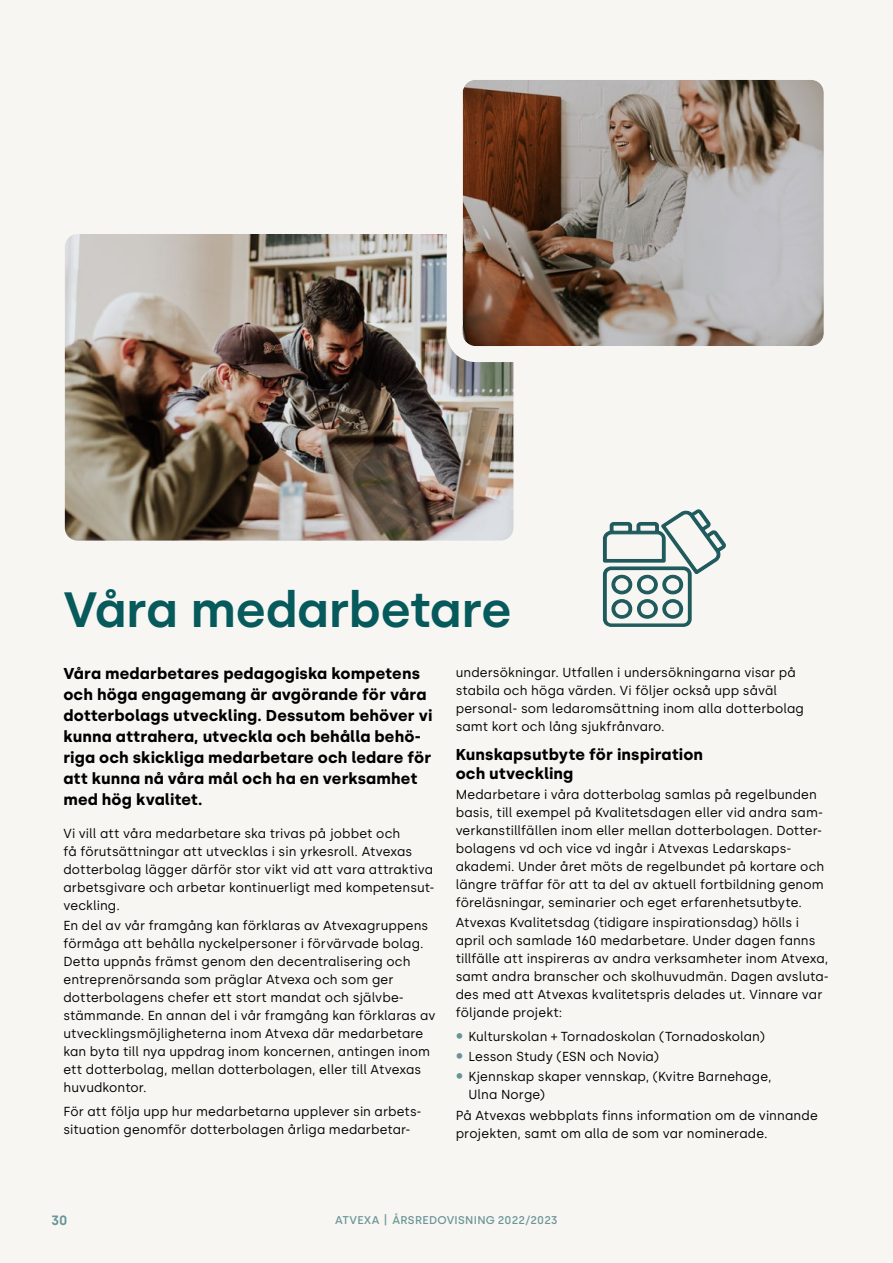
<style>
.page{position:relative;width:893px;height:1263px;background:#f7f6f2}
.page>*{position:absolute;margin:0;border:0;box-sizing:border-box;transform-origin:0 0}
.t1{font:600 49.5px "Silka";letter-spacing:-.005em;color:#065a5b}
.t2{font:700 15.75px/21px "Silka";letter-spacing:.01em;color:#000}
.t3{font:600 13.5px "Silka";color:#6a9497}
.t4{font:13.05px/18px "Silka";letter-spacing:.01em;color:#000}
.t5{font:500 11.25px "Silka";letter-spacing:.025em;color:#6a9497}
.s1{font-size:16.5px;color:#6a9497}
</style>
<div class="page">
<img style="left:65px;top:234px;width:448px;height:307px">
<img style="left:464px;top:81px;width:359px;height:264px">
<div style="left:447px;top:64px;width:393px;height:298px;border:16px solid #f7f6f2;border-radius:21px"></div>
<svg style="left:602px;top:509px;width:124px;height:118px"></svg>
<h1 class="t1" style="left:63px;top:580px;width:449px">Våra medarbetare</h1>
<p class="t2" style="left:63px;top:663px;width:370px">Våra medarbetares pedagogiska kompetens och höga engagemang är avgörande för våra dotterbolags utveckling. Dessutom behöver vi kunna attrahera, utveckla och behålla behö&shy;riga och skickliga medarbetare och ledare för att kunna nå våra mål och ha en verksamhet med hög kvalitet.</p>
<p class="t4" style="left:63px;top:825px;width:373px">Vi vill att våra medarbetare ska trivas på jobbet och<br>få förutsättningar att utvecklas i sin yrkesroll. Atvexas dotterbolag lägger därför stor vikt vid att vara attraktiva arbetsgivare och arbetar kontinuerligt med kompetensut&shy;veckling.</p>
<p class="t4" style="left:63px;top:917px;width:374px">En del av vår framgång kan förklaras av Atvexagruppens förmåga att behålla nyckelpersoner i förvärvade bolag.<br>Detta uppnås främst genom den decentralisering och entreprenörsanda som präglar Atvexa och som ger dotterbolagens chefer ett stort mandat och självbe&shy;stämmande. En annan del i vår framgång kan förklaras av utvecklingsmöjligheterna inom Atvexa där medarbetare kan byta till nya uppdrag inom koncernen, antingen inom ett dotterbolag, mellan dotterbolagen, eller till Atvexas huvudkontor.</p>
<p class="t4" style="left:63px;top:1102px;width:358px">För att följa upp hur medarbetarna upplever sin arbets&shy;situation genomför dotterbolagen årliga medarbetar-</p>
<p class="t4" style="left:456px;top:663px;width:350px">undersökningar. Utfallen i undersökningarna visar på stabila och höga värden. Vi följer också upp såväl personal- som ledaromsättning inom alla dotterbolag samt kort och lång sjukfrånvaro.</p>
<p class="t2" style="left:456px;top:745px;width:249px;line-height:18.8px">Kunskapsutbyte för inspiration och utveckling</p>
<p class="t4" style="left:456px;top:785px;width:370px">Medarbetare i våra dotterbolag samlas på regelbunden basis, till exempel på Kvalitetsdagen eller vid andra sam&shy;verkanstillfällen inom eller mellan dotterbolagen. Dotter&shy;bolagens vd och vice vd ingår i Atvexas Ledarskaps&shy;akademi. Under året möts de regelbundet på kortare och längre träffar för att ta del av aktuell fortbildning genom föreläsningar, seminarier och eget erfarenhetsutbyte.</p>
<p class="t4" style="left:456px;top:914px;width:375px">Atvexas Kvalitetsdag (tidigare inspirationsdag) hölls i april och samlade 160 medarbetare. Under dagen fanns tillfälle att inspireras av andra verksamheter inom Atvexa, samt andra branscher och skolhuvudmän. Dagen avsluta&shy;des med att Atvexas kvalitetspris delades ut. Vinnare var följande projekt:</p>
<p class="t4" style="left:456px;top:1027px;width:311px"><span class="s1">•</span> Kulturskolan + Tornadoskolan (Tornadoskolan)</p>
<p class="t4" style="left:456px;top:1047px;width:205px"><span class="s1">•</span> Lesson Study (ESN och Novia)</p>
<p class="t4" style="left:468px;top:1068px;width:304px;text-indent:-13px"><span class="s1">•</span> Kjennskap skaper vennskap, (Kvitre Barnehage,<br>Ulna Norge)</p>
<p class="t4" style="left:456px;top:1107px;width:364px">På Atvexas webbplats finns information om de vinnande projekten, samt om alla de som var nominerade.</p>
<p class="t3" style="left:51px;top:1212px;width:18px">30</p>
<p class="t5" style="left:335px;top:1213px;width:224px">ATVEXA | ÅRSREDOVISNING 2022/2023</p>
</div>
